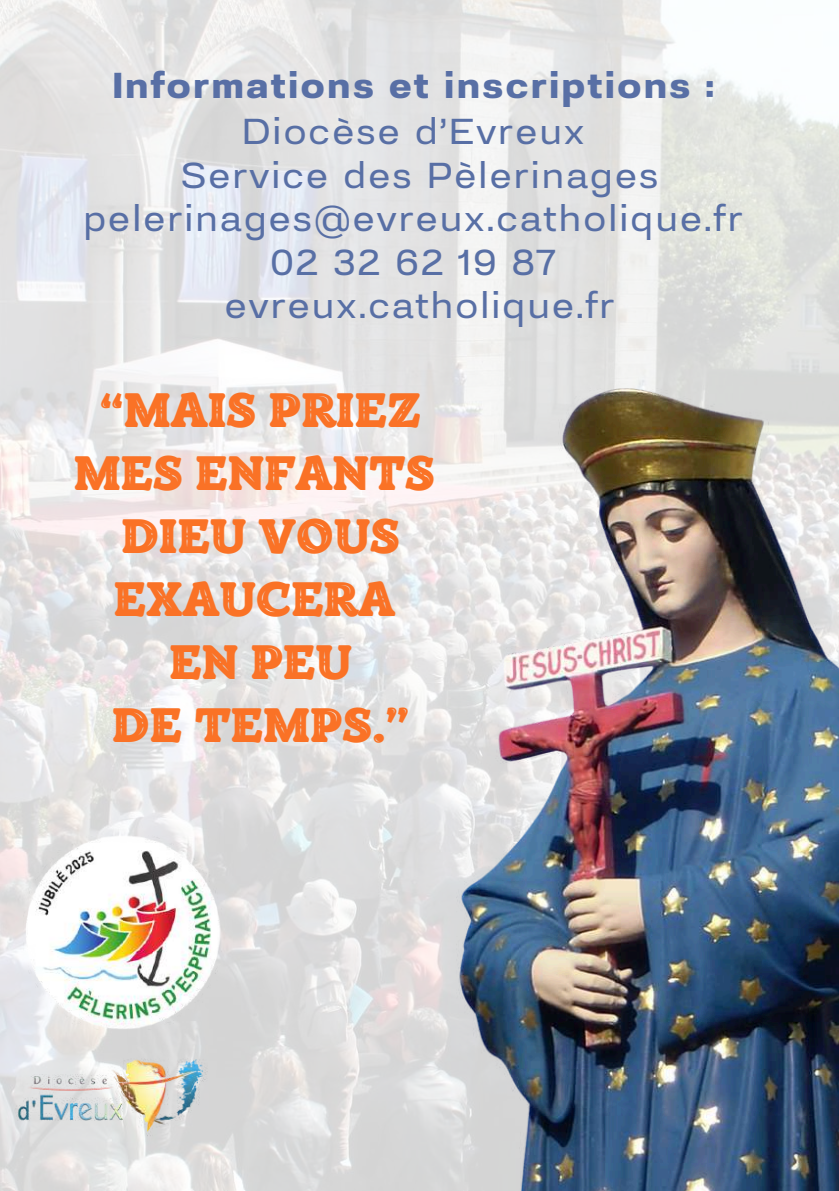
<style>
.page{position:relative;width:839px;height:1191px;background:#fff}
.page>*{position:absolute;margin:0;border:0;box-sizing:border-box;transform-origin:0 0}
.t1{font:48px/63px "TT Phobos Inline";color:#fa7226;text-align:center}
.t2{font:semi-expanded 36px/43.6px "Prachason Neue";letter-spacing:.04em;color:#586fa5;text-align:center}
.t3{font:700 semi-expanded 36px "Prachason Neue";letter-spacing:.04em;color:#586fa5}
</style>
<div class="page">
<img style="left:0;top:0;width:838px;height:1191px">
<img style="left:370px;top:302px;width:468px;height:888px">
<img style="left:23px;top:833px;width:198px;height:197px">
<img style="left:0;top:1043px;width:220px;height:99px">
<p class="t3" style="left:112px;top:69px;width:604px">Informations et inscriptions :</p>
<p class="t2" style="left:83px;top:112px;width:661px">Diocèse d’Evreux<br>Service des Pèlerinages pelerinages@evreux.catholique.fr<br>02 32 62 19 87 evreux.catholique.fr</p>
<h1 class="t1" style="left:74px;top:380px;width:363px">“MAIS PRIEZ<br>MES ENFANTS<br>DIEU VOUS<br>EXAUCERA<br>EN PEU<br>DE TEMPS.”</h1>
</div>
